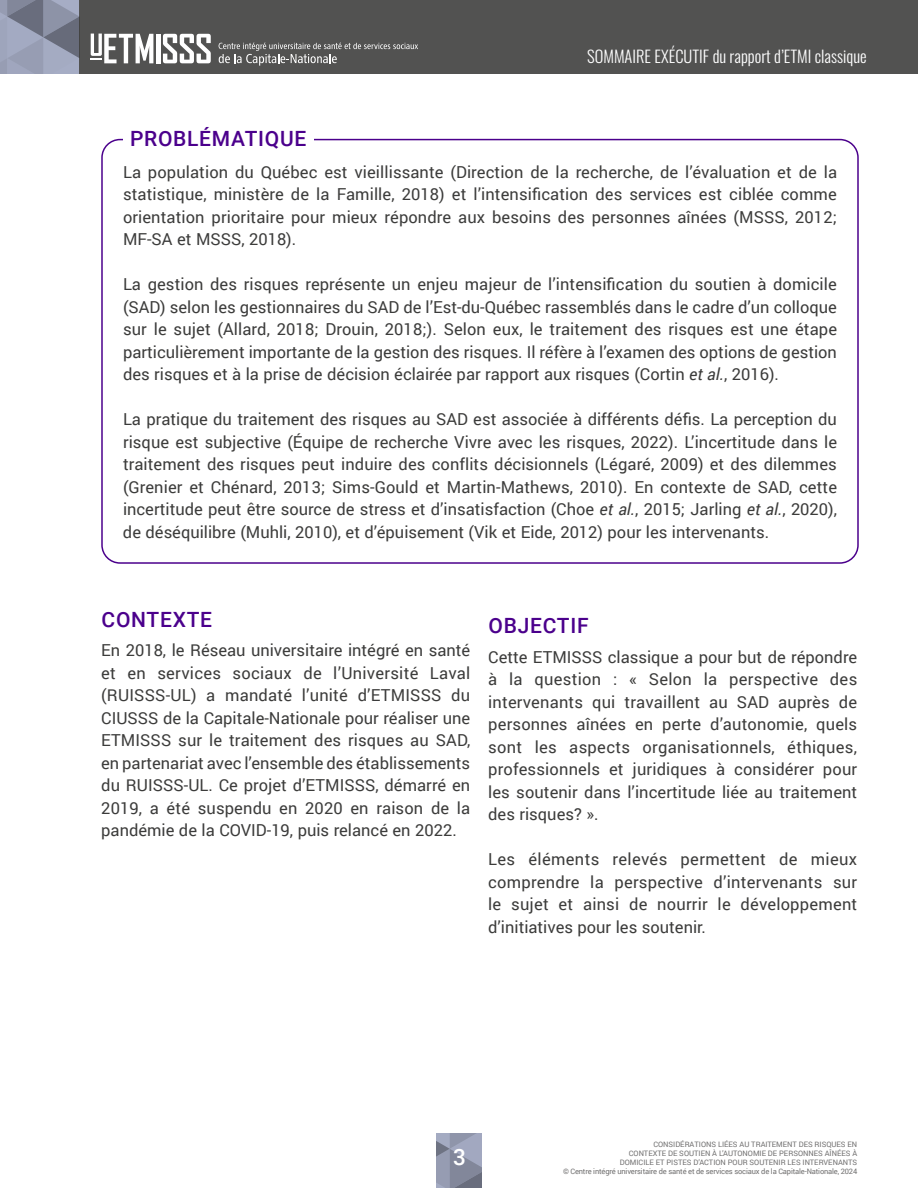
<style>
.page{position:relative;width:918px;height:1188px;background:#fff}
.page>*{position:absolute;margin:0;border:0;box-sizing:border-box;transform-origin:0 0}
.t1{font:500 22.5px "Roboto";color:#fff}
.t2{font:500 21px "Roboto";letter-spacing:.035em;color:#4b008c}
.t3{font:16.5px/22.5px "Roboto";color:#3c3c3b;text-align:justify}
.t4{font:300 16.5px "Oswald";color:#fff}
.t5{font:7.5px/9px "Roboto";color:#706f6f;text-align:right}
.s1{font-style:italic}
</style>
<div class="page">
<svg style="left:436px;top:1134px;width:46px;height:54px;background:#8d93a7"></svg>
<div style="left:0;top:0;width:918px;height:74px;background:#525251"></div>
<svg style="left:0;top:0;width:79px;height:74px;background:#8e94a8"></svg>
<hr style="left:156px;top:34px;width:4px;height:29px;background:#fff">
<svg style="left:163px;top:34px;width:48px;height:29px"></svg>
<svg style="left:91px;top:34px;width:62px;height:29px"></svg>
<svg style="left:219px;top:43px;width:199px;height:23px"></svg>
<p class="t2" style="left:130px;top:124px;width:178px">PROBLÉMATIQUE</p>
<p class="t4" style="left:587px;top:42px;width:281px">SOMMAIRE EXÉCUTIF du rapport d’ETMI classique</p>
<p class="t3" style="left:123px;top:160px;width:716px">La population du Québec est vieillissante (Direction de la recherche, de l’évaluation et de la statistique, ministère de la Famille, 2018) et l’intensification des services est ciblée comme orientation prioritaire pour mieux répondre aux besoins des personnes aînées (MSSS, 2012; MF-SA et MSSS, 2018).</p>
<p class="t3" style="left:123px;top:273px;width:716px">La gestion des risques représente un enjeu majeur de l’intensification du soutien à domicile (SAD) selon les gestionnaires du SAD de l’Est-du-Québec rassemblés dans le cadre d’un colloque sur le sujet (Allard, 2018; Drouin, 2018;). Selon eux, le traitement des risques est une étape particulièrement importante de la gestion des risques. Il réfère à l’examen des options de gestion des risques et à la prise de décision éclairée par rapport aux risques (Cortin <span class="s1">et al.</span>, 2016).</p>
<p class="t3" style="left:123px;top:408px;width:716px">La pratique du traitement des risques au SAD est associée à différents défis. La perception du risque est subjective (Équipe de recherche Vivre avec les risques, 2022). L’incertitude dans le traitement des risques peut induire des conflits décisionnels (Légaré, 2009) et des dilemmes (Grenier et Chénard, 2013; Sims-Gould et Martin-Mathews, 2010). En contexte de SAD, cette incertitude peut être source de stress et d’insatisfaction (Choe <span class="s1">et al.</span>, 2015; Jarling <span class="s1">et al.</span>, 2020), de déséquilibre (Muhli, 2010), et d’épuisement (Vik et Eide, 2012) pour les intervenants.</p>
<p class="t2" style="left:102px;top:605px;width:112px">CONTEXTE</p>
<p class="t3" style="left:101px;top:639px;width:371px">En 2018, le Réseau universitaire intégré en santé et en services sociaux de l’Université Laval (RUISSS-UL) a mandaté l’unité d’ETMISSS du CIUSSS de la Capitale-Nationale pour réaliser une ETMISSS sur le traitement des risques au SAD, en partenariat avec l’ensemble des établissements du RUISSS-UL. Ce projet d’ETMISSS, démarré en 2019, a été suspendu en 2020 en raison de la pandémie de la COVID-19, puis relancé en 2022.</p>
<p class="t2" style="left:489px;top:611px;width:102px">OBJECTIF</p>
<p class="t3" style="left:488px;top:645px;width:371px">Cette ETMISSS classique a pour but de répondre à la question : « Selon la perspective des intervenants qui travaillent au SAD auprès de personnes aînées en perte d’autonomie, quels sont les aspects organisationnels, éthiques, professionnels et juridiques à considérer pour les soutenir dans l’incertitude liée au traitement des risques? ».</p>
<p class="t3" style="left:488px;top:847px;width:371px">Les éléments relevés permettent de mieux comprendre la perspective d’intervenants sur le sujet et ainsi de nourrir le développement d’initiatives pour les soutenir.</p>
<h1 class="t1" style="left:453px;top:1141px;width:14px">3</h1>
<p class="t5" style="left:563px;top:1140px;width:296px">CONSIDÉRATIONS LIÉES AU TRAITEMENT DES RISQUES EN<br>CONTEXTE DE SOUTIEN À L’AUTONOMIE DE PERSONNES AÎNÉES À<br>DOMICILE ET PISTES D’ACTION POUR SOUTENIR LES INTERVENANTS<br>© Centre intégré universitaire de santé et de services sociaux de la Capitale-Nationale, 2024</p>
</div>
